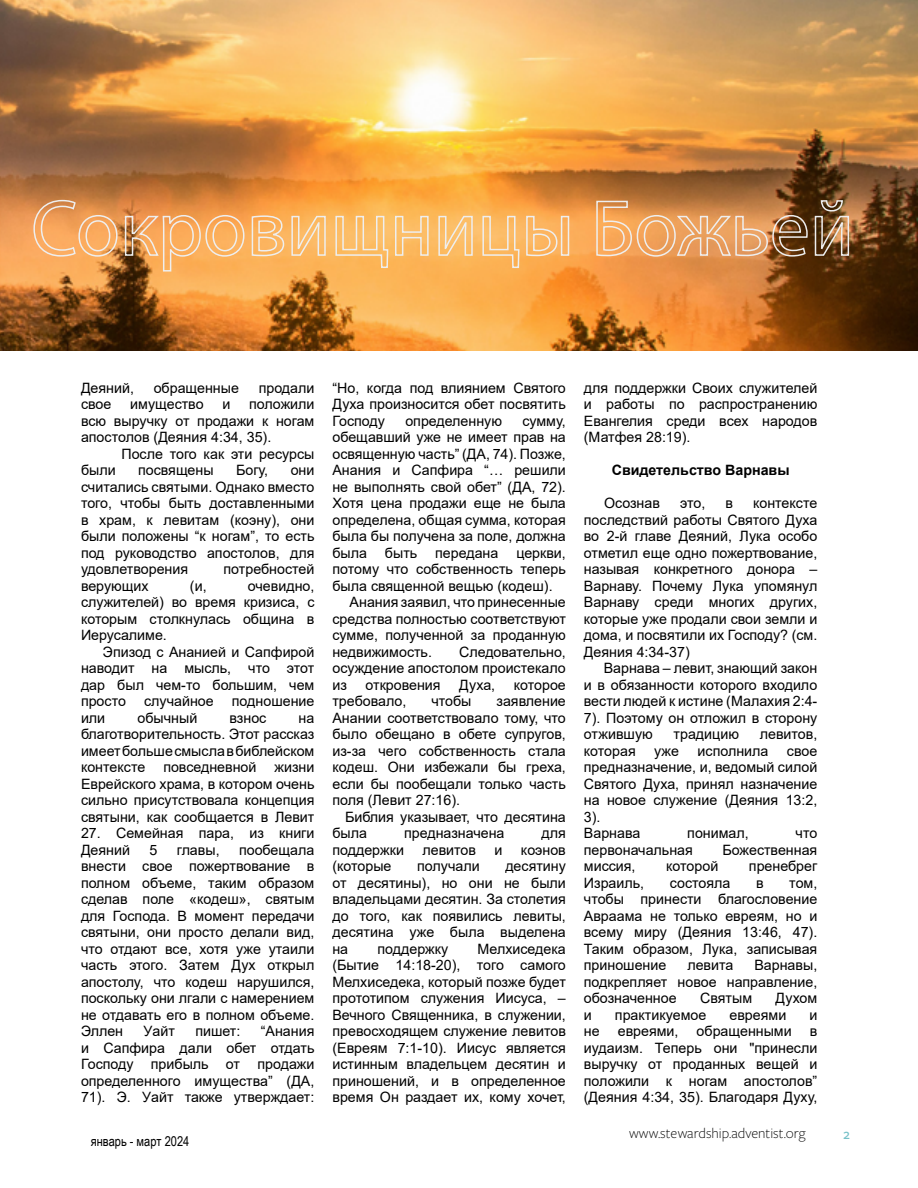
<style>
.page{position:relative;width:918px;height:1188px;background:#fff}
.page>*{position:absolute;margin:0;border:0;box-sizing:border-box;transform-origin:0 0}
.t1{font:300 15px "Freight Sans";color:#000}
.t2{font:500 15px "Freight Sans";color:#77c1c8}
.t3{font:14.25px/16.5px "Arial";color:#000;text-align:justify}
.t4{font:700 14.25px "Arial";color:#000}
.t5{font:13.5px "Arial Narrow";color:#000}
</style>
<div class="page">
<img style="left:0;top:0;width:918px;height:351px">
<svg style="left:33px;top:199px;width:85px;height:58px"></svg>
<svg style="left:124px;top:214px;width:121px;height:58px"></svg>
<svg style="left:251px;top:215px;width:34px;height:42px"></svg>
<svg style="left:291px;top:215px;width:36px;height:42px"></svg>
<svg style="left:335px;top:215px;width:94px;height:54px"></svg>
<svg style="left:438px;top:215px;width:35px;height:42px"></svg>
<svg style="left:482px;top:215px;width:88px;height:54px"></svg>
<img style="left:596px;top:199px;width:254px;height:58px">
<p class="t3" style="left:81px;top:379px;width:55px">Деяний,</p>
<p class="t3" style="left:154px;top:379px;width:87px">обращенные</p>
<p class="t3" style="left:259px;top:379px;width:57px">продали</p>
<p class="t3" style="left:81px;top:396px;width:32px">свое</p>
<p class="t3" style="left:130px;top:396px;width:75px">имущество</p>
<p class="t3" style="left:222px;top:396px;width:9px">и</p>
<p class="t3" style="left:81px;top:396px;width:235px;text-indent:168px">положили всю выручку от продажи к ногам апостолов (Деяния 4:34, 35).</p>
<p class="t3" style="left:121px;top:445px;width:194px">После того как эти ресурсы</p>
<p class="t3" style="left:81px;top:462px;width:36px">были</p>
<p class="t3" style="left:138px;top:462px;width:77px">посвящены</p>
<p class="t3" style="left:236px;top:462px;width:34px">Богу,</p>
<p class="t3" style="left:81px;top:462px;width:235px;text-indent:210px">они считались святыми. Однако вместо того, чтобы быть доставленными в храм, к левитам (коэну), они были положены “к ногам”, то есть под руководство апостолов, для удовлетворения</p>
<p class="t3" style="left:224px;top:561px;width:92px">потребностей</p>
<p class="t3" style="left:81px;top:577px;width:69px">верующих</p>
<p class="t3" style="left:190px;top:577px;width:18px">(и,</p>
<p class="t3" style="left:81px;top:577px;width:235px;text-indent:167px">очевидно, служителей) во время кризиса, с которым столкнулась община в Иерусалиме.</p>
<p class="t3" style="left:81px;top:643px;width:235px;text-indent:22px">Эпизод с Ананией и Сапфирой наводит на мысль, что этот дар был чем-то большим, чем просто</p>
<p class="t3" style="left:144px;top:693px;width:71px">случайное</p>
<p class="t3" style="left:232px;top:693px;width:84px">подношение</p>
<p class="t3" style="left:81px;top:709px;width:26px">или</p>
<p class="t3" style="left:137px;top:709px;width:61px">обычный</p>
<p class="t3" style="left:230px;top:709px;width:38px">взнос</p>
<p class="t3" style="left:81px;top:709px;width:235px;text-indent:218px">на благотворительность. Этот рассказ имеет больше смысла в библейском контексте</p>
<p class="t3" style="left:163px;top:759px;width:95px">повседневной</p>
<p class="t3" style="left:81px;top:759px;width:235px;text-indent:194px">жизни Еврейского храма, в котором очень сильно присутствовала концепция святыни, как сообщается в Левит</p>
<p class="t3" style="left:81px;top:825px;width:235px">27. Семейная пара, из книги<br>Деяний</p>
<p class="t3" style="left:81px;top:841px;width:235px;text-indent:158px">пообещала внести свое пожертвование в полном объеме, таким образом сделав поле «кодеш», святым для Господа. В момент передачи святыни, они просто делали вид, что отдают все, хотя уже утаили часть этого. Затем Дух открыл апостолу, что кодеш нарушился, поскольку они лгали с намерением не отдавать его в полном объеме.<br>Эллен</p>
<p class="t3" style="left:149px;top:841px;width:9px">5</p>
<p class="t3" style="left:177px;top:841px;width:44px">главы,</p>
<p class="t3" style="left:81px;top:1023px;width:235px;text-indent:180px">“Анания и Сапфира дали обет отдать Господу прибыль от продажи определенного имущества” (ДА, 71). Э. Уайт также утверждает:</p>
<p class="t3" style="left:144px;top:1023px;width:33px">Уайт</p>
<p class="t3" style="left:195px;top:1023px;width:47px">пишет:</p>
<p class="t5" style="left:91px;top:1132px;width:100px">январь - март 2024</p>
<p class="t3" style="left:332px;top:379px;width:235px">“Но, когда под влиянием Святого Духа произносится обет посвятить Господу</p>
<p class="t3" style="left:332px;top:412px;width:235px;text-indent:190px">сумму, обещавший уже не имеет прав на освященную часть” (ДА, 74). Позже, Анания и Сапфира “… решили не выполнять свой обет” (ДА, 72).<br>Хотя цена продажи еще не была определена, общая сумма, которая была бы получена за поле, должна была</p>
<p class="t3" style="left:405px;top:412px;width:98px">определенную</p>
<p class="t3" style="left:385px;top:544px;width:34px">быть</p>
<p class="t3" style="left:435px;top:544px;width:65px">передана</p>
<p class="t3" style="left:516px;top:544px;width:51px">церкви,</p>
<p class="t3" style="left:332px;top:561px;width:235px">потому что собственность теперь</p>
<p class="t3" style="left:332px;top:577px;width:222px">была священной вещью (кодеш).</p>
<p class="t3" style="left:350px;top:594px;width:218px">Анания заявил, что принесенные</p>
<p class="t3" style="left:332px;top:610px;width:235px">средства полностью соответствуют</p>
<p class="t3" style="left:332px;top:627px;width:235px">сумме, полученной за проданную</p>
<p class="t3" style="left:332px;top:643px;width:101px">недвижимость.</p>
<p class="t3" style="left:332px;top:643px;width:235px;text-indent:127px">Следовательно, осуждение апостолом проистекало из</p>
<p class="t3" style="left:366px;top:676px;width:77px">откровения</p>
<p class="t3" style="left:459px;top:676px;width:37px">Духа,</p>
<p class="t3" style="left:514px;top:676px;width:54px">которое</p>
<p class="t3" style="left:332px;top:693px;width:75px">требовало,</p>
<p class="t3" style="left:431px;top:693px;width:42px">чтобы</p>
<p class="t3" style="left:332px;top:693px;width:235px;text-indent:164px">заявление Анании соответствовало тому, что было обещано в обете супругов, из-за чего собственность стала кодеш. Они избежали бы греха, если бы пообещали только часть поля (Левит 27:16).</p>
<p class="t3" style="left:332px;top:808px;width:235px;text-indent:13px">Библия указывает, что десятина была</p>
<p class="t3" style="left:404px;top:825px;width:102px">предназначена</p>
<p class="t3" style="left:542px;top:825px;width:26px">для</p>
<p class="t3" style="left:332px;top:841px;width:73px">поддержки</p>
<p class="t3" style="left:422px;top:841px;width:55px">левитов</p>
<p class="t3" style="left:495px;top:841px;width:9px">и</p>
<p class="t3" style="left:521px;top:841px;width:46px">коэнов</p>
<p class="t3" style="left:332px;top:858px;width:61px">(которые</p>
<p class="t3" style="left:417px;top:858px;width:64px">получали</p>
<p class="t3" style="left:332px;top:858px;width:235px;text-indent:173px">десятину от десятины), но они не были владельцами десятин. За столетия до того, как появились левиты, десятина уже была выделена на</p>
<p class="t3" style="left:332px;top:940px;width:235px;text-indent:145px">Мелхиседека (Бытие 14:18-20), того самого Мелхиседека, который позже будет прототипом служения Иисуса, – Вечного Священника, в служении, превосходящем служение левитов (Евреям 7:1-10). Иисус является истинным владельцем десятин и приношений, и в определенное время Он раздает их, кому хочет,</p>
<p class="t3" style="left:377px;top:940px;width:72px">поддержку</p>
<p class="t3" style="left:584px;top:379px;width:235px">для поддержки Своих служителей и работы по распространению Евангелия среди всех народов (Матфея 28:19).</p>
<p class="t4" style="left:612px;top:460px;width:179px">Свидетельство Варнавы</p>
<p class="t3" style="left:604px;top:495px;width:58px">Осознав</p>
<p class="t3" style="left:680px;top:495px;width:27px">это,</p>
<p class="t3" style="left:725px;top:495px;width:9px">в</p>
<p class="t3" style="left:584px;top:495px;width:235px;text-indent:169px">контексте последствий работы Святого Духа во 2-й главе Деяний, Лука особо отметил еще одно пожертвование, называя конкретного донора – Варнаву. Почему Лука упомянул Варнаву среди многих других, которые уже продали свои земли и дома, и посвятили их Господу? (см.<br>Деяния 4:34-37)</p>
<p class="t3" style="left:584px;top:660px;width:235px;text-indent:20px">Варнава – левит, знающий закон и в обязанности которого входило вести людей к истине (Малахия 2:4- 7). Поэтому он отложил в сторону отжившую</p>
<p class="t3" style="left:674px;top:726px;width:67px">традицию</p>
<p class="t3" style="left:760px;top:726px;width:59px">левитов,</p>
<p class="t3" style="left:584px;top:743px;width:235px;text-align:left;text-indent:203px">свое предназначение, и, ведомый силой<br>Святого Духа, принял назначение на новое служение (Деяния 13:2,<br>3).<br>Варнава</p>
<p class="t3" style="left:584px;top:743px;width:53px">которая</p>
<p class="t3" style="left:654px;top:743px;width:26px">уже</p>
<p class="t3" style="left:698px;top:743px;width:72px">исполнила</p>
<p class="t3" style="left:687px;top:825px;width:63px">понимал,</p>
<p class="t3" style="left:796px;top:825px;width:23px">что</p>
<p class="t3" style="left:584px;top:842px;width:110px">первоначальная</p>
<p class="t3" style="left:722px;top:842px;width:96px">Божественная</p>
<p class="t3" style="left:584px;top:858px;width:53px">миссия,</p>
<p class="t3" style="left:666px;top:858px;width:54px">которой</p>
<p class="t3" style="left:749px;top:858px;width:70px">пренебрег</p>
<p class="t3" style="left:584px;top:875px;width:62px">Израиль,</p>
<p class="t3" style="left:670px;top:875px;width:62px">состояла</p>
<p class="t3" style="left:756px;top:875px;width:9px">в</p>
<p class="t3" style="left:584px;top:875px;width:235px;text-indent:205px">том, чтобы принести благословение Авраама не только евреям, но и всему миру (Деяния 13:46, 47).<br>Таким образом, Лука, записывая приношение</p>
<p class="t3" style="left:584px;top:957px;width:235px;text-indent:171px">Варнавы, подкрепляет новое направление, обозначенное</p>
<p class="t3" style="left:687px;top:957px;width:48px">левита</p>
<p class="t3" style="left:700px;top:990px;width:54px">Святым</p>
<p class="t3" style="left:776px;top:990px;width:43px">Духом</p>
<p class="t3" style="left:584px;top:1007px;width:9px">и</p>
<p class="t3" style="left:615px;top:1007px;width:93px">практикуемое</p>
<p class="t3" style="left:729px;top:1007px;width:58px">евреями</p>
<p class="t3" style="left:809px;top:1007px;width:9px">и</p>
<p class="t3" style="left:584px;top:1023px;width:17px">не</p>
<p class="t3" style="left:618px;top:1023px;width:62px">евреями,</p>
<p class="t3" style="left:697px;top:1023px;width:97px">обращенными</p>
<p class="t3" style="left:584px;top:1023px;width:235px;text-indent:226px">в иудаизм. Теперь они "принесли выручку от проданных вещей и положили к ногам апостолов” (Деяния 4:34, 35). Благодаря Духу,</p>
<p class="t1" style="left:629px;top:1125px;width:178px">www.stewardship.adventist.org</p>
<p class="t2" style="left:843px;top:1126px;width:8px">2</p>
</div>
